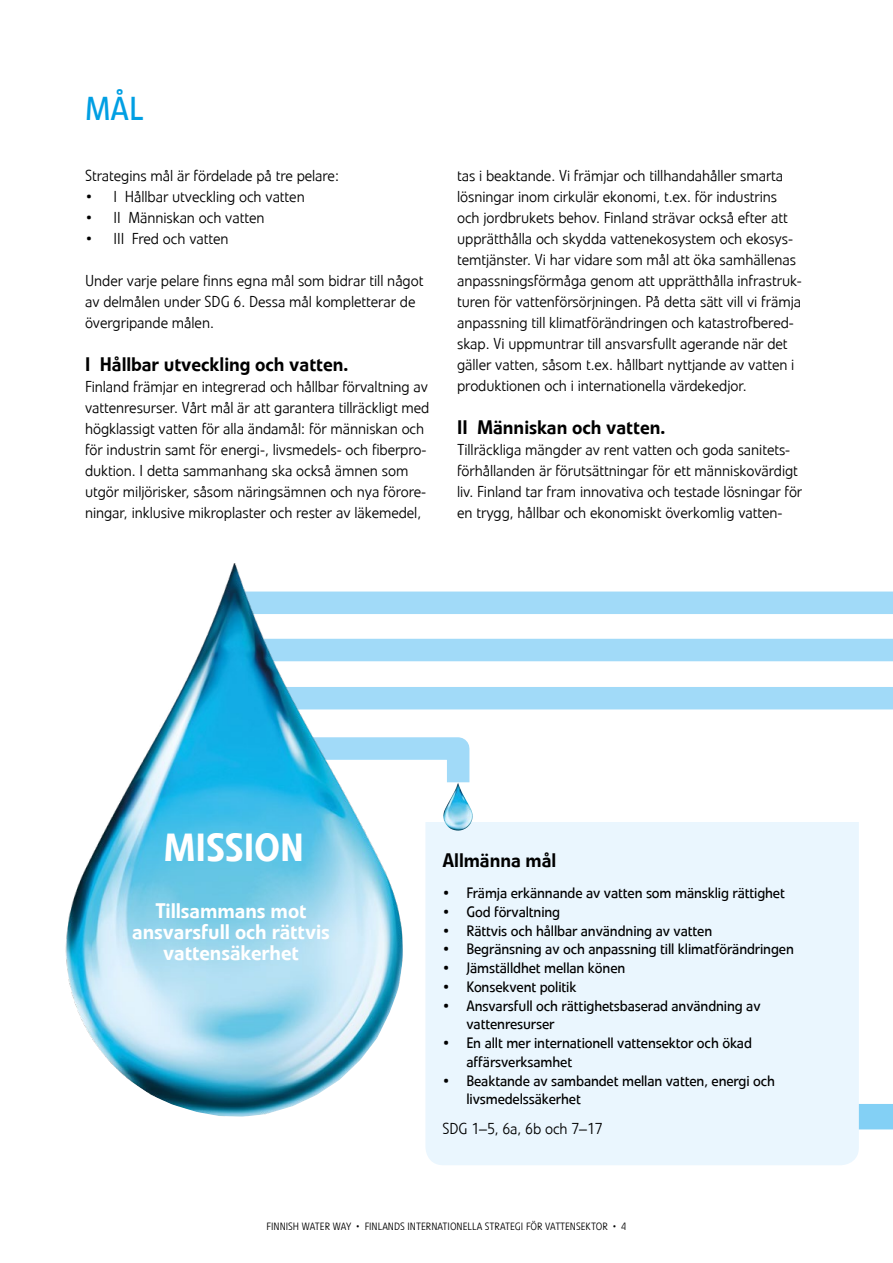
<style>
.page{position:relative;width:893px;height:1263px;background:#fff}
.page>*{position:absolute;margin:0;border:0;box-sizing:border-box;transform-origin:0 0}
.väliotsikko{font:500 39px "Veto Com";letter-spacing:-.005em;color:#fff}
.t1{font:33px "Veto Com";color:#009fe3}
.väliotsikko-2{font:500 21px/21px "Veto Com";letter-spacing:-.005em;color:#fff;text-align:center}
.väliotsikko-3{font:500 19.5px "Veto Com";letter-spacing:-.005em;color:#000}
.Leipis__mammy{font:300 15.75px/21px "Veto Com";letter-spacing:-.005em;color:#000}
.t2{font:15px/18.8px "Veto Com";letter-spacing:-.01em;color:#000}
.t3{font:300 10.5px "Veto Com";color:#000}
.s1{font-weight:700}
</style>
<div class="page">
<div style="left:403px;top:591px;width:490px;height:23px;background:#a1daf8"></div>
<svg style="left:403px;top:638px;width:490px;height:24px;background:#a6dcf8"></svg>
<div style="left:403px;top:687px;width:490px;height:23px;background:#a1daf8"></div>
<svg style="left:403px;top:737px;width:67px;height:45px"></svg>
<img style="left:65px;top:563px;width:338px;height:554px">
<div style="left:825px;top:1104px;width:68px;height:25px;background:#83d0f5"></div>
<div style="left:425px;top:822px;width:434px;height:343px;background:#eaf6fe"></div>
<img style="left:443px;top:782px;width:30px;height:49px">
<p class="t1" style="left:85px;top:89px;width:61px">MÅL</p>
<p class="Leipis__mammy" style="left:85px;top:165px;width:255px">Strategins mål är fördelade på tre pelare:</p>
<p class="Leipis__mammy" style="left:85px;top:186px;width:221px">• I Hållbar utveckling och vatten</p>
<p class="Leipis__mammy" style="left:85px;top:207px;width:181px">• II Människan och vatten</p>
<p class="Leipis__mammy" style="left:85px;top:228px;width:145px">• III Fred och vatten</p>
<p class="Leipis__mammy" style="left:85px;top:270px;width:340px">Under varje pelare finns egna mål som bidrar till något av delmålen under SDG 6. Dessa mål kompletterar de övergripande målen.</p>
<p class="väliotsikko-3" style="left:85px;top:352px;width:265px">I Hållbar utveckling och vatten.</p>
<p class="Leipis__mammy" style="left:85px;top:376px;width:346px">Finland främjar en integrerad och hållbar förvaltning av vattenresurser. Vårt mål är att garantera tillräckligt med högklassigt vatten för alla ändamål: för människan och för industrin samt för energi-, livsmedels- och fiberpro&shy;duktion. I detta sammanhang ska också ämnen som utgör miljörisker, såsom näringsämnen och nya förore&shy;ningar, inklusive mikroplaster och rester av läkemedel,</p>
<p class="Leipis__mammy" style="left:457px;top:165px;width:346px">tas i beaktande. Vi främjar och tillhandahåller smarta lösningar inom cirkulär ekonomi, t.ex. för industrins och jordbrukets behov. Finland strävar också efter att upprätthålla och skydda vattenekosystem och ekosys&shy;temtjänster. Vi har vidare som mål att öka samhällenas anpassningsförmåga genom att upprätthålla infrastruk&shy;turen för vattenförsörjningen. På detta sätt vill vi främja anpassning till klimatförändringen och katastrofbered&shy;skap. Vi uppmuntrar till ansvarsfullt agerande när det gäller vatten, såsom t.ex. hållbart nyttjande av vatten i produktionen och i internationella värdekedjor.</p>
<p class="väliotsikko-3" style="left:457px;top:415px;width:210px">II Människan och vatten.</p>
<p class="Leipis__mammy" style="left:457px;top:439px;width:347px">Tillräckliga mängder av rent vatten och goda sanitets&shy;förhållanden är förutsättningar för ett människovärdigt liv. Finland tar fram innovativa och testade lösningar för en trygg, hållbar och ekonomiskt överkomlig vatten-</p>
<p class="väliotsikko" style="left:163px;top:823px;width:142px">MISSION</p>
<p class="väliotsikko-2" style="left:132px;top:901px;width:199px">Tillsammans mot ansvarsfull och rättvis vattensäkerhet</p>
<p class="väliotsikko-3" style="left:442px;top:848px;width:115px">Allmänna mål</p>
<p class="t2" style="left:442px;top:884px;width:344px">• Främja erkännande av vatten som mänsklig rättighet</p>
<p class="t2" style="left:442px;top:902px;width:119px">• God förvaltning</p>
<p class="t2" style="left:442px;top:921px;width:271px">• Rättvis och hållbar användning av vatten</p>
<p class="t2" style="left:442px;top:940px;width:353px">• Begränsning av och anpassning till klimatförändringen</p>
<p class="t2" style="left:442px;top:959px;width:184px">• Jämställdhet mellan könen</p>
<p class="t2" style="left:442px;top:977px;width:136px">• Konsekvent politik</p>
<p class="t2" style="left:466px;top:996px;width:296px;text-indent:-24px">• Ansvarsfull och rättighetsbaserad användning av vattenresurser</p>
<p class="t2" style="left:466px;top:1034px;width:287px;text-indent:-24px">• En allt mer internationell vattensektor och ökad affärsverksamhet</p>
<p class="t2" style="left:466px;top:1071px;width:310px;text-indent:-24px">• Beaktande av sambandet mellan vatten, energi och livsmedelssäkerhet</p>
<p class="Leipis__mammy" style="left:442px;top:1118px;width:162px">SDG 1–5, 6a, 6b och 7–17</p>
<p class="t3" style="left:267px;top:1220px;width:361px">FINNISH WATER WAY <span class="s1">·</span> FINLANDS INTERNATIONELLA STRATEGI FÖR VATTENSEKTOR <span class="s1">·</span> 4</p>
</div>
